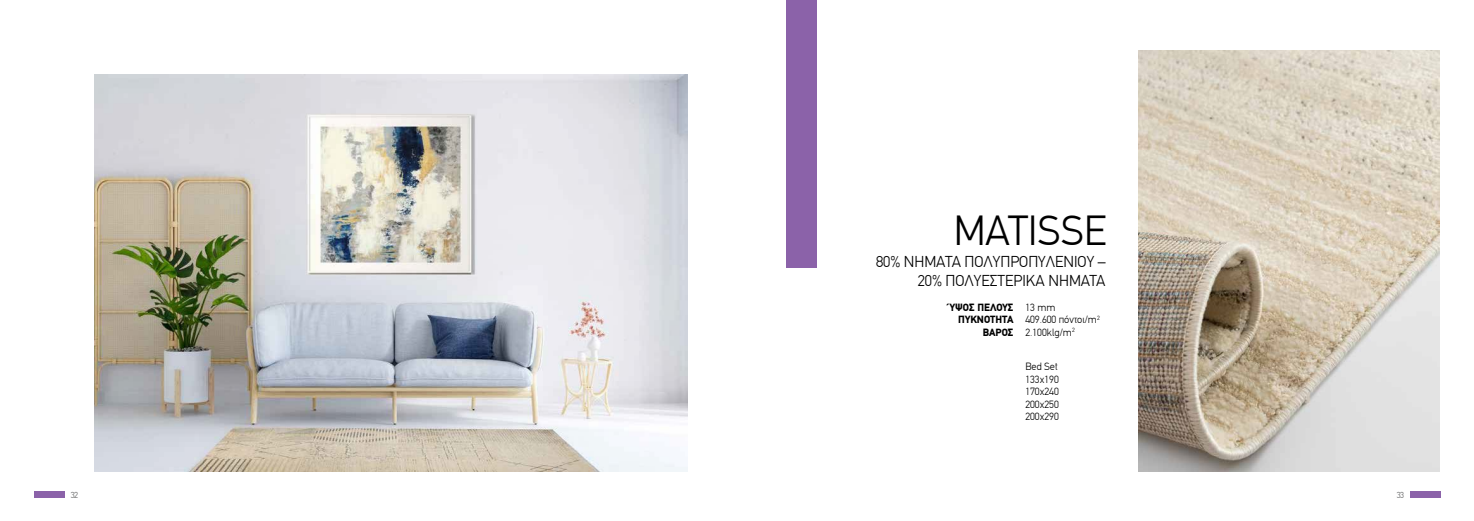
<style>
.page{position:relative;width:1474px;height:521px;background:#fff}
.page>*{position:absolute;margin:0;border:0;box-sizing:border-box;transform-origin:0 0}
.t1{font:300 42px "PF Din Text";color:#000}
.t2{font:300 15.75px/18.9px "PF Din Text";color:#000;text-align:right}
.t3{font:300 10.5px/12.6px "PF Din Text";color:#000}
.t4{font:900 10.5px/12.6px "PF Din Text";color:#000;text-align:right}
.t5{font:300 8.75px "PF Din Text";color:#606162}
</style>
<div class="page">
<div style="left:35px;top:491px;width:30px;height:6px;background:#8b62a9"></div>
<div style="left:1409px;top:491px;width:31px;height:6px;background:#8b62a9"></div>
<img style="left:1138px;top:50px;width:301px;height:421px">
<div style="left:786px;top:0;width:30px;height:268px;background:#8b62a9"></div>
<img style="left:95px;top:74px;width:592px;height:397px">
<h1 class="t1" style="left:953px;top:205px;width:154px">MATISSE</h1>
<h2 class="t2" style="left:876px;top:252px;width:231px">80% ΝΗΜΑΤΑ ΠΟΛΥΠΡΟΠΥΛΕΝΙΟΥ –<br>20% ΠΟΛΥΕΣΤΕΡΙΚΑ ΝΗΜΑΤΑ</h2>
<p class="t4" style="left:949px;top:300px;width:65px">ΎΨΟΣ ΠΕΛΟΥΣ<br>ΠΥΚΝΟΤΗΤΑ<br>ΒΑΡΟΣ</p>
<p class="t3" style="left:1025px;top:301px;width:76px">13 mm<br>409.600 πόντοι/m<sup>2<br></sup>2.100klg/m<sup>2</sup></p>
<p class="t3" style="left:1025px;top:360px;width:35px;text-align:justify">Bed Set 133x190<br>170x240<br>200x250<br>200x290</p>
<p class="t5" style="left:71px;top:489px;width:9px">32</p>
<p class="t5" style="left:1396px;top:489px;width:9px">33</p>
</div>
